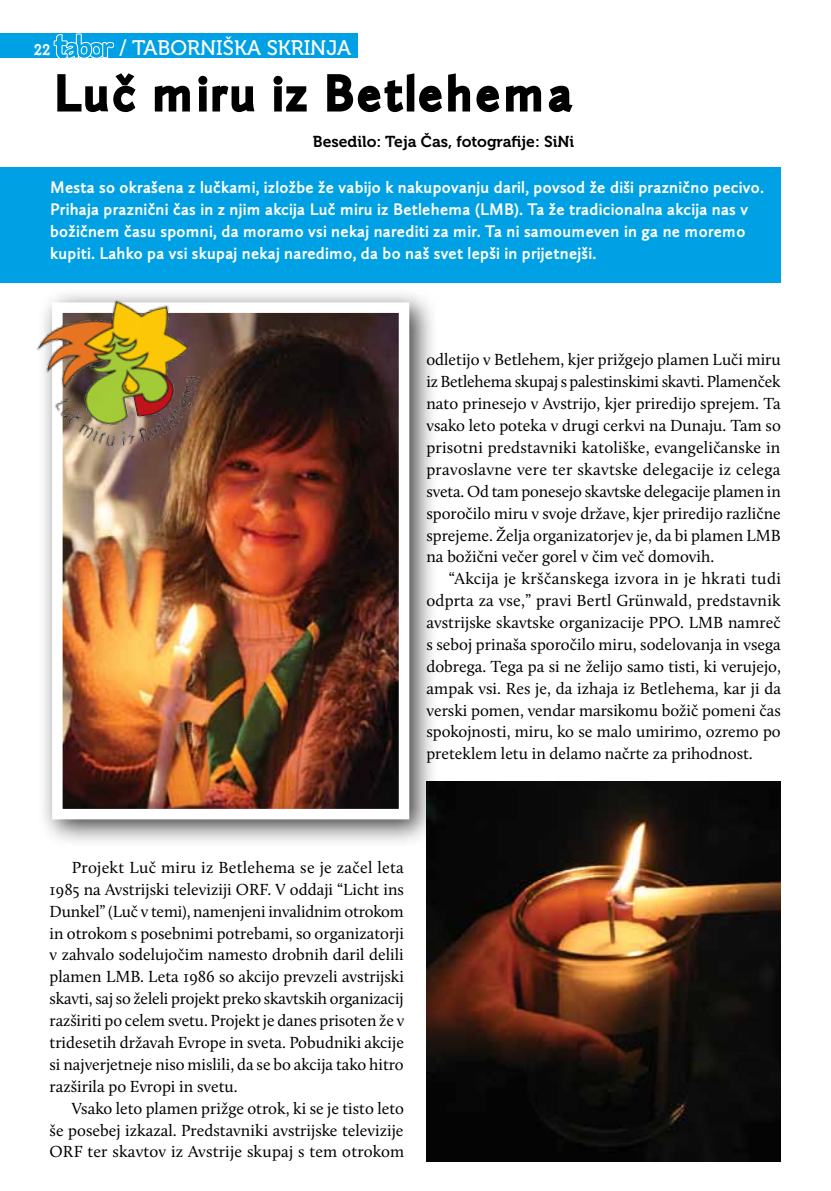
<style>
.page{position:relative;width:831px;height:1191px;background:#fff}
.page>*{position:absolute;margin:0;border:0;box-sizing:border-box;transform-origin:0 0}
.t1{font:800 56px "Calluna Sans";letter-spacing:.005em;color:#000}
.t2{font:21px "Museo 500";color:#fff}
.t3{font:700 17.5px/21.9px "Calluna Sans";color:#fff}
.t4{font:16.62px/21.9px "Calluna";color:#000;text-align:justify}
.t5{font:15.75px "Museo 700";color:#000}
.t6{font:300 15.75px "Kwokwi";color:#fff}
</style>
<div class="page">
<div style="left:0;top:167px;width:781px;height:115px;background:#00a1e4"></div>
<div style="left:37px;top:288px;width:401px;height:560px;background:#000;opacity:.75"></div>
<img style="left:63px;top:313px;width:335px;height:495px">
<div style="left:52px;top:302px;width:357px;height:517px;border:10px solid #fff"></div>
<img style="left:29px;top:282px;width:181px;height:176px">
<img style="left:426px;top:781px;width:355px;height:380px">
<div style="left:0;top:34px;width:114px;height:24px;background:#00a1e4"></div>
<svg style="left:54px;top:34px;width:60px;height:24px"></svg>
<div style="left:114px;top:34px;width:243px;height:24px;background:#00a1e4"></div>
<p class="t6" style="left:34px;top:40px;width:18px">22</p>
<p class="t2" style="left:119px;top:37px;width:233px">/ TABORNIŠKA SKRINJA</p>
<h1 class="t1" style="left:54px;top:60px;width:522px">Luč miru iz Betlehema</h1>
<p class="t5" style="left:313px;top:133px;width:263px">Besedilo: Teja Čas, fotografije: SiNi</p>
<p class="t3" style="left:50px;top:176px;width:716px">Mesta so okrašena z lučkami, izložbe že vabijo k nakupovanju daril, povsod že diši praznično pecivo.<br>Prihaja praznični čas in z njim akcija Luč miru iz Betlehema (LMB). Ta že tradicionalna akcija nas v božičnem času spomni, da moramo vsi nekaj narediti za mir. Ta ni samoumeven in ga ne moremo kupiti. Lahko pa vsi skupaj nekaj naredimo, da bo naš svet lepši in prijetnejši.</p>
<p class="t4" style="left:426px;top:349px;width:356px">odletijo v Betlehem, kjer prižgejo plamen Luči miru iz Betlehema skupaj s palestinskimi skavti. Plamenček nato prinesejo v Avstrijo, kjer priredijo sprejem. Ta vsako leto poteka v drugi cerkvi na Dunaju. Tam so prisotni predstavniki katoliške, evangeličanske in pravoslavne vere ter skavtske delegacije iz celega sveta. Od tam ponesejo skavtske delegacije plamen in sporočilo miru v svoje države, kjer priredijo različne sprejeme. Želja organizatorjev je, da bi plamen LMB na božični večer gorel v čim več domovih.</p>
<p class="t4" style="left:426px;top:567px;width:356px;text-indent:22px">“Akcija je krščanskega izvora in je hkrati tudi odprta za vse,” pravi Bertl Grünwald, predstavnik avstrijske skavtske organizacije PPO. LMB namreč s seboj prinaša sporočilo miru, sodelovanja in vsega dobrega. Tega pa si ne želijo samo tisti, ki verujejo, ampak vsi. Res je, da izhaja iz Betlehema, kar ji da verski pomen, vendar marsikomu božič pomeni čas spokojnosti, miru, ko se malo umirimo, ozremo po preteklem letu in delamo načrte za prihodnost.</p>
<p class="t4" style="left:50px;top:856px;width:356px;text-indent:22px">Projekt Luč miru iz Betlehema se je začel leta 1985 na Avstrijski televiziji ORF. V oddaji “Licht ins Dunkel” (Luč v temi), namenjeni invalidnim otrokom in otrokom s posebnimi potrebami, so organizatorji v zahvalo sodelujočim namesto drobnih daril delili plamen LMB. Leta 1986 so akcijo prevzeli avstrijski skavti, saj so želeli projekt preko skavtskih organizacij razširiti po celem svetu. Projekt je danes prisoten že v tridesetih državah Evrope in sveta. Pobudniki akcije si najverjetneje niso mislili, da se bo akcija tako hitro razširila po Evropi in svetu.</p>
<p class="t4" style="left:50px;top:1097px;width:356px;text-indent:22px">Vsako leto plamen prižge otrok, ki se je tisto leto še posebej izkazal. Predstavniki avstrijske televizije ORF ter skavtov iz Avstrije skupaj s tem otrokom</p>
</div>
